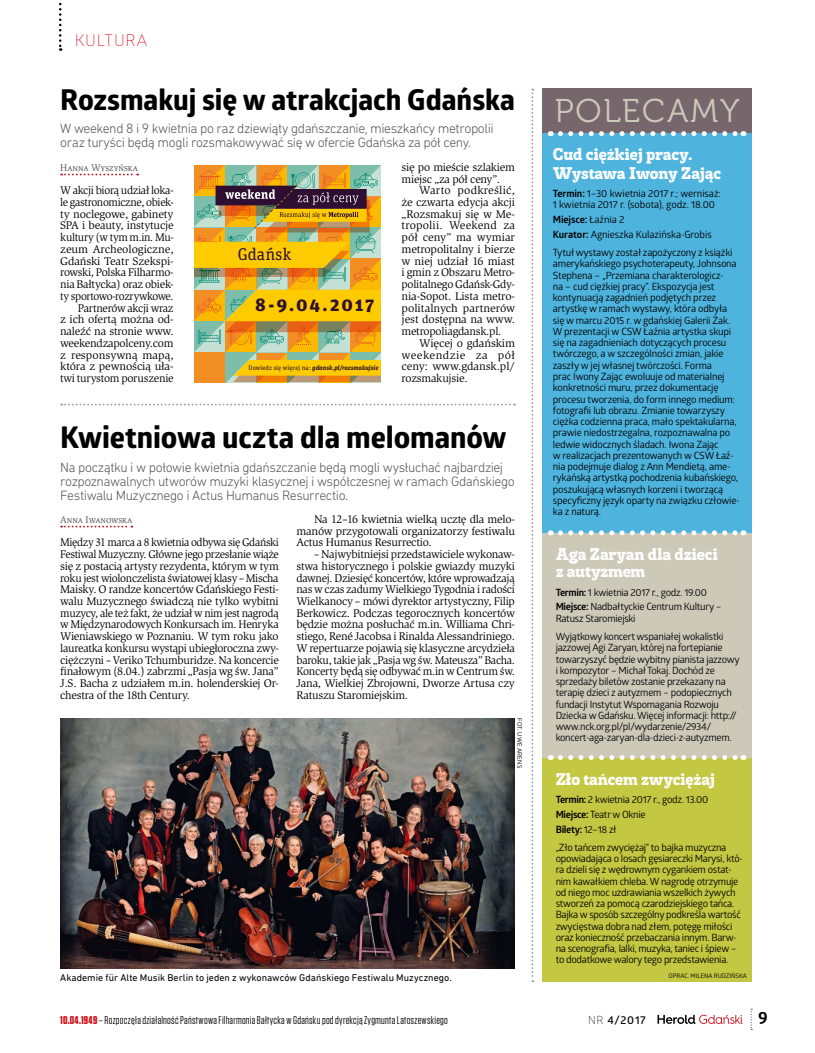
<style>
.page{position:relative;width:815px;height:1053px;background:#fff}
.page>*{position:absolute;margin:0;border:0;box-sizing:border-box;transform-origin:0 0}
.t1{font:32.88px "Museo 300";letter-spacing:.06em;color:#cdc9b9}
.t2{font:700 30px "Globerx";letter-spacing:-.005em;color:#000}
.t3{font:700 28.75px "Globerx";color:#000}
.t4{font:900 17.62px "Unit Slab Pro";letter-spacing:.14em;color:#2e0f31}
.t5{font:700 17.5px "Glober";color:#000}
.t6{font:16.88px "Unit Slab Pro";color:#2e0f31}
.t7{font:16.25px/17.5px "Posterizer KG Rough";letter-spacing:-.01em;color:#fff}
.t8{font:300 16.25px "Glober";letter-spacing:.045em;color:#e3000f}
.t9{font:300 13.75px/13.8px "DIN Next Rounded LT Pro";letter-spacing:-.035em;color:#565656}
.t10{font:11.5px/11.8px "Slimbach Itc TOT";letter-spacing:-.02em;color:#000;text-align:justify}
.t11{font:11.5px/11.8px "Slimbach Itc TOT";letter-spacing:-.02em;color:#000;text-align:justify;scale:.96 1}
.t12{font:11.25px "Tungsten";letter-spacing:.025em;color:#000}
.t13{font:600 11.25px "Glober";color:#000}
.t14{font:10px/11.2px "Glober";letter-spacing:-.03em;color:#000}
.t15{font:10px/11.2px "Glober";letter-spacing:-.01em;color:#000}
.t16{font:10px "DIN Next Rounded LT Pro";color:#000}
.t17{font:10px "Slimbach Itc SCTOT";color:#565656}
.t18{font:italic 700 6.5px "Unit Slab Pro";color:#2e0f31}
.t19{font:6.25px "Glober";color:#000}
.t20{font:6.25px "Gotham Narrow";letter-spacing:.025em;color:#000}
.s1{font-weight:400;font-style:normal}
.s2{font-weight:700;color:#cd131d}
.s3{font-weight:700}
.s4{font-weight:300}
</style>
<div class="page">
<img style="left:60px;top:718px;width:455px;height:250px">
<div style="left:542px;top:89px;width:209px;height:45px;background:#77666c"></div>
<div style="left:542px;top:757px;width:209px;height:224px;background:#c3c741"></div>
<div style="left:542px;top:533px;width:209px;height:224px;background:#cdc9b9"></div>
<div style="left:542px;top:134px;width:209px;height:399px;background:#4eb4de"></div>
<svg style="left:531px;top:89px;width:2px;height:892px"></svg>
<svg style="left:560px;top:755px;width:184px;height:5px"></svg>
<svg style="left:560px;top:530px;width:184px;height:5px"></svg>
<svg style="left:560px;top:131px;width:184px;height:5px"></svg>
<svg style="left:61px;top:403px;width:454px;height:2px"></svg>
<svg style="left:61px;top:173px;width:77px;height:2px"></svg>
<svg style="left:61px;top:525px;width:71px;height:2px"></svg>
<svg style="left:194px;top:165px;width:187px;height:217px;background:#c8a63f"></svg>
<svg style="left:657px;top:1014px;width:85px;height:9px"></svg>
<svg style="left:751px;top:1008px;width:1px;height:21px"></svg>
<svg style="left:59px;top:0;width:2px;height:51px"></svg>
<h3 class="t8" style="left:75px;top:29px;width:74px">KULTURA</h3>
<h3 class="t3" style="left:60px;top:79px;width:456px">Rozsmakuj się w atrakcjach Gdańska</h3>
<h3 class="t9" style="left:60px;top:121px;width:435px">W weekend 8 i 9 kwietnia po raz dziewiąty gdańszczanie, mieszkańcy metropolii oraz turyści będą mogli rozsmakowywać się w ofercie Gdańska za pół ceny.</h3>
<p class="t17" style="left:60px;top:162px;width:79px">Hanna Wyszyńska</p>
<p class="t10" style="left:60px;top:185px;width:115px;text-align:right">W akcji biorą udział loka&shy;le gastronomiczne, obiek&shy;ty noclegowe, gabinety<br>SPA i beauty, instytucje kultury (w tym m.in. Mu&shy;zeum Archeologiczne,<br>Gdański Teatr Szekspi&shy;rowski, Polska Filharmo&shy;nia Bałtycka) oraz obiek&shy;ty sportowo-rozrywkowe.<br>Partnerów akcji wraz<br>z ich ofertą można od&shy;naleźć na stronie www. weekendzapolceny.com z responsywną mapą, która z pewnością uła&shy;twi turystom poruszenie</p>
<h3 class="t6" style="left:238px;top:243px;width:55px">Gdańsk</h3>
<h3 class="t4" style="left:256px;top:292px;width:120px">8-9.04.2017</h3>
<p class="t18" style="left:249px;top:363px;width:131px"><span class="s1">Dowiedz się więcej na:</span> gdansk.pl/rozsmakujsie</p>
<p class="t10" style="left:402px;top:161px;width:115px">się po mieście szlakiem miejsc „za pół ceny”.</p>
<p class="t10" style="left:402px;top:185px;width:115px;text-indent:18px">Warto podkreślić, że czwarta edycja akcji „Rozsmakuj się w Me&shy;tropolii. Weekend za pół ceny” ma wymiar metropolitalny i bierze w niej udział 16 miast i gmin z Obszaru Metro&shy;politalnego Gdańsk-Gdy&shy;nia-Sopot. Lista metro&shy;politalnych partnerów jest dostępna na www. metropoliagdansk.pl.</p>
<p class="t10" style="left:402px;top:337px;width:115px;text-indent:18px">Więcej o gdańskim weekendzie za pół ceny: www.gdansk.pl/ rozsmakujsie.</p>
<h2 class="t2" style="left:60px;top:415px;width:448px">Kwietniowa uczta dla melomanów</h2>
<h3 class="t9" style="left:60px;top:460px;width:456px">Na początku i w połowie kwietnia gdańszczanie będą mogli wysłuchać najbardziej rozpoznawalnych utworów muzyki klasycznej i współczesnej w ramach Gdańskiego<br>Festiwalu Muzycznego i Actus Humanus Resurrectio.</h3>
<p class="t17" style="left:60px;top:513px;width:74px">Anna Iwanowska</p>
<p class="t11" style="left:60px;top:536px;width:229px">Między 31 marca a 8 kwietnia odbywa się Gdański Festiwal Muzyczny. Główne jego przesłanie wiąże się z postacią artysty rezydenta, którym w tym roku jest wiolonczelista światowej klasy – Mischa Maisky. O randze koncertów Gdańskiego Festi&shy;walu Muzycznego świadczą nie tylko wybitni muzycy, ale też fakt, że udział w nim jest nagrodą w Międzynarodowych Konkursach im. Henryka Wieniawskiego w Poznaniu. W tym roku jako laureatka konkursu wystąpi ubiegłoroczna zwy&shy;ciężczyni – Veriko Tchumburidze. Na koncercie finałowym (8.04.) zabrzmi „Pasja wg św. Jana” J.S. Bacha z udziałem m.in. holenderskiej Or&shy;chestra of the 18th Century.</p>
<p class="t10" style="left:296px;top:513px;width:220px;text-indent:18px">Na 12–16 kwietnia wielką ucztę dla melo&shy;manów przygotowali organizatorzy festiwalu Actus Humanus Resurrectio.</p>
<p class="t10" style="left:296px;top:548px;width:220px;text-indent:18px">– Najwybitniejsi przedstawiciele wykonaw&shy;stwa historycznego i polskie gwiazdy muzyki dawnej. Dziesięć koncertów, które wprowadzają nas w czas zadumy Wielkiego Tygodnia i radości Wielkanocy – mówi dyrektor artystyczny, Filip Berkowicz. Podczas tegorocznych koncertów będzie można posłuchać m.in. Williama Chri&shy;stiego, René Jacobsa i Rinalda Alessandriniego.<br>W repertuarze pojawią się klasyczne arcydzieła baroku, takie jak „Pasja wg św. Mateusza” Bacha.<br>Koncerty będą się odbywać m.in w Centrum św.<br>Jana, Wielkiej Zbrojowni, Dworze Artusa czy Ratuszu Staromiejskim.</p>
<p class="t20" style="left:524px;top:718px;width:51px;rotate:90deg">FOT. UWE ARENS</p>
<p class="t16" style="left:60px;top:971px;width:393px">Akademie für Alte Musik Berlin to jeden z wykonawców Gdańskiego Festiwalu Muzycznego.</p>
<p class="t12" style="left:60px;top:1013px;width:389px"><span class="s2">10.04.1949</span> – Rozpoczęła działalność Państwowa Filharmonia Bałtycka w Gdańsku pod dyrekcją Zygmunta Latoszewskiego</p>
<h1 class="t1" style="left:555px;top:93px;width:187px">POLECAMY</h1>
<h3 class="t7" style="left:553px;top:145px;width:170px;line-height:18.8px">Cud ciężkiej pracy.<br>Wystawa Iwony Zając</h3>
<p class="t15" style="left:553px;top:187px;width:169px"><span class="s3">Termin:</span> 1–30 kwietnia 2017 r.; wernisaż:<br>1 kwietnia 2017 r. (sobota), godz. 18.00</p>
<p class="t15" style="left:553px;top:212px;width:160px;line-height:14.8px"><span class="s3">Miejsce:</span> Łaźnia 2<br><span class="s3">Kurator:</span> Agnieszka Kulazińska-Grobis</p>
<p class="t14" style="left:553px;top:246px;width:188px">Tytuł wystawy został zapożyczony z książki amerykańskiego psychoterapeuty, Johnsona Stephena – „Przemiana charakterologicz-<br>na – cud ciężkiej pracy”. Ekspozycja jest kontynuacją zagadnień podjętych przez artystkę w ramach wystawy, która odbyła się w marcu 2015 r. w gdańskiej Galerii Żak.<br>W prezentacji w CSW Łaźnia artystka skupi się na zagadnieniach dotyczących procesu twórczego, a w szczególności zmian, jakie zaszły w jej własnej twórczości. Forma<br>prac Iwony Zając ewoluuje od materialnej konkretności muru, przez dokumentację procesu tworzenia, do form innego medium: fotografii lub obrazu. Zmianie towarzyszy ciężka codzienna praca, mało spektakularna, prawie niedostrzegalna, rozpoznawalna po ledwie widocznych śladach. Iwona Zając<br>w realizacjach prezentowanych w CSW Łaź&shy;nia podejmuje dialog z Ann Mendietą, ame&shy;rykańską artystką pochodzenia kubańskiego, poszukującą własnych korzeni i tworzącą specyficzny język oparty na związku człowie&shy;ka z naturą.</p>
<h3 class="t7" style="left:556px;top:545px;width:164px">Aga Zaryan dla dzieci z autyzmem</h3>
<p class="t14" style="left:556px;top:584px;width:168px;line-height:14.8px"><span class="s3">Termin:</span> 1 kwietnia 2017 r., godz. 19.00<br><span class="s3">Miejsce:</span> Nadbałtyckie Centrum Kultury –</p>
<p class="t14" style="left:556px;top:608px;width:169px;line-height:18.4px">Ratusz Staromiejski<br>Wyjątkowy koncert wspaniałej wokalistki</p>
<p class="t14" style="left:556px;top:641px;width:186px">jazzowej Agi Zaryan, której na fortepianie towarzyszyć będzie wybitny pianista jazzowy i kompozytor – Michał Tokaj. Dochód ze sprzedaży biletów zostanie przekazany na terapię dzieci z autyzmem – podopiecznych fundacji Instytut Wspomagania Rozwoju Dziecka w Gdańsku. Więcej informacji: http:// www.nck.org.pl/pl/wydarzenie/2934/ koncert-aga-zaryan-dla-dzieci-z-autyzmem.</p>
<h3 class="t7" style="left:556px;top:770px;width:161px">Zło tańcem zwyciężaj</h3>
<p class="t14" style="left:556px;top:791px;width:154px;line-height:14.8px"><span class="s3">Termin:</span> 2 kwietnia 2017 r., godz. 13.00<br><span class="s3">Miejsce:</span> Teatr w Oknie<br><span class="s3">Bilety:</span> 12–18 zł</p>
<p class="t14" style="left:556px;top:841px;width:189px">„Zło tańcem zwyciężaj” to bajka muzyczna opowiadająca o losach gęsiareczki Marysi, któ&shy;ra dzieli się z wędrownym cygankiem ostat&shy;nim kawałkiem chleba. W nagrodę otrzymuje od niego moc uzdrawiania wszelkich żywych stworzeń za pomocą czarodziejskiego tańca.<br>Bajka w sposób szczególny podkreśla wartość zwycięstwa dobra nad złem, potęgę miłości oraz konieczność przebaczania innym. Barw&shy;na scenografia, lalki, muzyka, taniec i śpiew – to dodatkowe walory tego przedstawienia.</p>
<p class="t19" style="left:668px;top:971px;width:80px">OPRAC. MILENA RUDZIŃSKA</p>
<p class="t13" style="left:588px;top:1011px;width:59px"><span class="s4">NR</span> 4/2017</p>
<h3 class="t5" style="left:758px;top:1005px;width:11px">9</h3>
</div>
